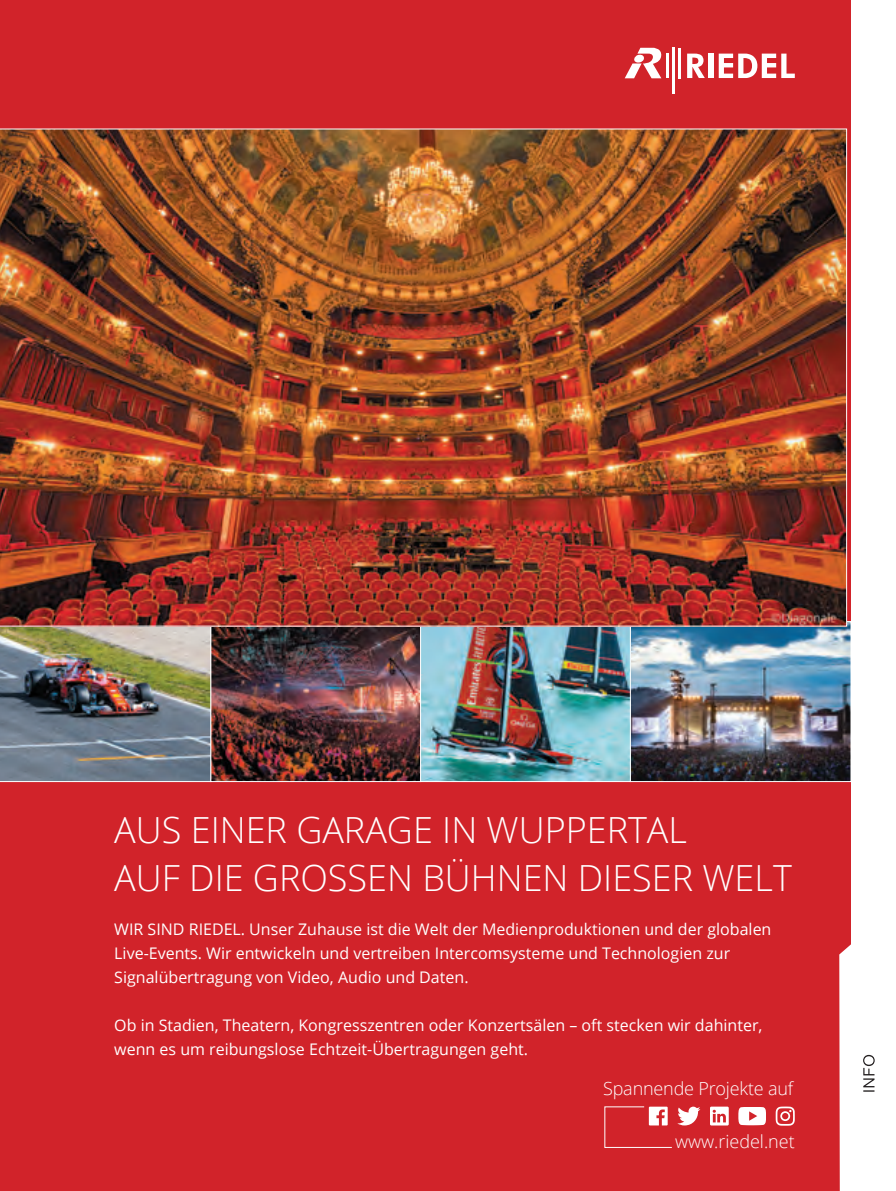
<style>
.page{position:relative;width:896px;height:1191px;background:#fff}
.page>*{position:absolute;margin:0;border:0;box-sizing:border-box;transform-origin:0 0}
.t1{font:300 36px/48px "Open Sans";color:#fff}
.t2{font:300 18px "Open Sans";letter-spacing:-.01em;color:#fff}
.t3{font:16px/24px "Open Sans";color:#fff}
</style>
<div class="page">
<svg style="left:863px;top:1054px;width:11px;height:37px"></svg>
<div style="left:0;top:0;width:850px;height:1191px;background:#d1232a"></div>
<svg style="left:625px;top:48px;width:37px;height:30px"></svg>
<svg style="left:687px;top:54px;width:18px;height:24px"></svg>
<div style="left:708px;top:54px;width:5px;height:24px;background:#fff"></div>
<svg style="left:719px;top:54px;width:76px;height:24px"></svg>
<hr style="left:667px;top:54px;width:2px;height:24px;background:#fff">
<hr style="left:672px;top:48px;width:2px;height:46px;background:#fff">
<hr style="left:678px;top:48px;width:2px;height:30px;background:#fff">
<img style="left:212px;top:623px;width:636px;height:157px">
<div style="left:630px;top:621px;width:220px;height:161px;border:1px solid #fff"></div>
<div style="left:420px;top:621px;width:211px;height:161px;border:1px solid #fff"></div>
<div style="left:210px;top:621px;width:211px;height:161px;border:1px solid #fff"></div>
<img style="left:0;top:626px;width:211px;height:156px">
<img style="left:0;top:128px;width:847px;height:498px">
<svg style="left:738px;top:1107px;width:28px;height:18px"></svg>
<svg style="left:604px;top:1106px;width:96px;height:42px"></svg>
<svg style="left:710px;top:1106px;width:19px;height:19px"></svg>
<svg style="left:775px;top:1106px;width:20px;height:19px"></svg>
<svg style="left:839px;top:939px;width:12px;height:252px;background:#fbeced"></svg>
<h1 class="t1" style="left:114px;top:805px;width:679px">AUS EINER GARAGE IN WUPPERTAL<br>AUF DIE GROSSEN BÜHNEN DIESER WELT</h1>
<p class="t3" style="left:114px;top:916px;width:658px">WIR SIND RIEDEL. Unser Zuhause ist die Welt der Medienproduktionen und der globalen<br>Live-Events. Wir entwickeln und vertreiben Intercomsysteme und Technologien zur<br>Signalübertragung von Video, Audio und Daten.</p>
<p class="t3" style="left:114px;top:1012px;width:649px">Ob in Stadien, Theatern, Kongresszentren oder Konzertsälen – oft stecken wir dahinter, wenn es um reibungslose Echtzeit-Übertragungen geht.</p>
<p class="t2" style="left:603px;top:1076px;width:192px">Spannende Projekte auf</p>
<p class="t2" style="left:675px;top:1129px;width:121px">www.riedel.net</p>
</div>
